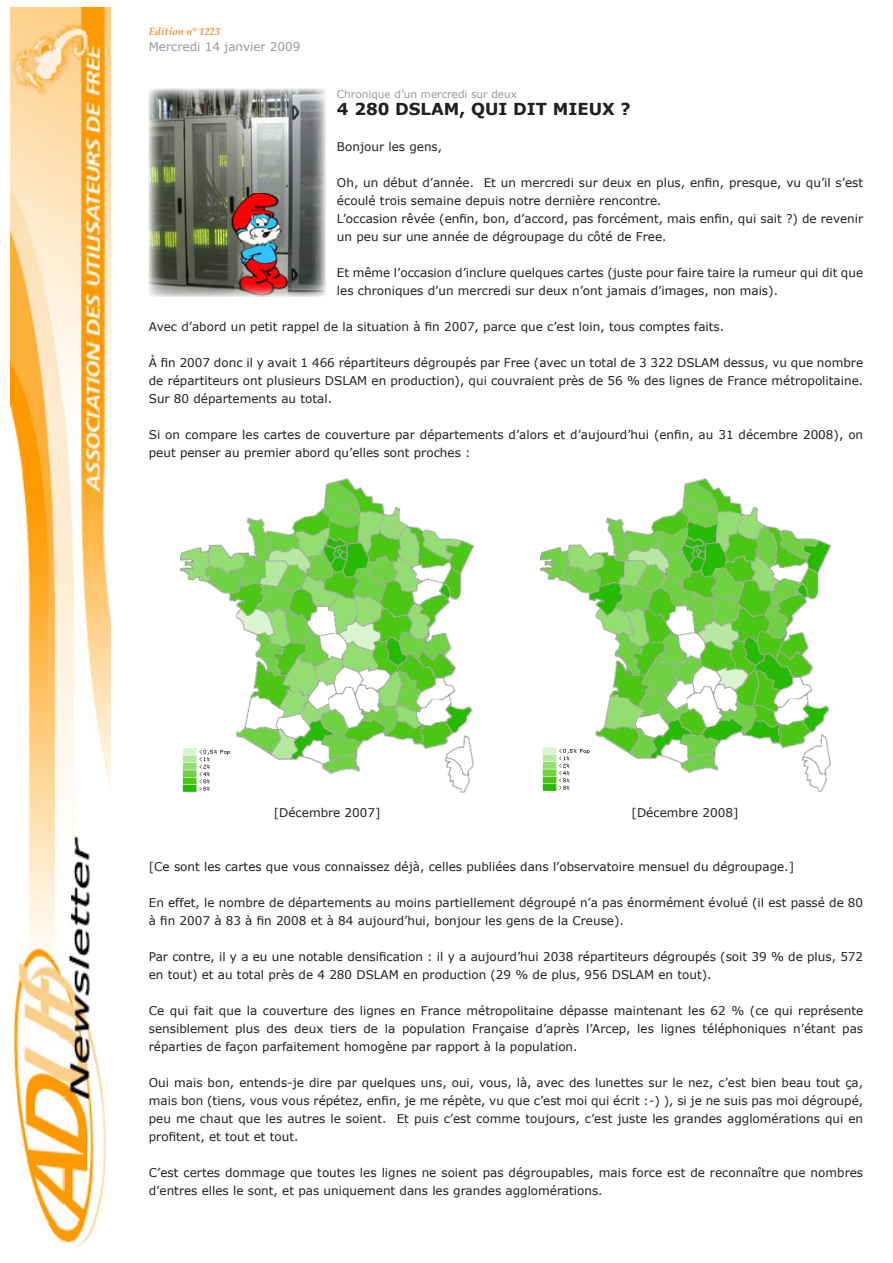
<style>
.page{position:relative;width:893px;height:1263px;background:#fff}
.page>*{position:absolute;margin:0;border:0;box-sizing:border-box;transform-origin:0 0}
.t1{font:700 16.5px "Verdana";color:#231f20}
.t2{font:12px/18px "Verdana";color:#231f20}
.t3{font:12px "Verdana";color:#97999b}
.t4{font:10.5px "Verdana";color:#97999b}
.t5{font:italic 700 10.5px "Palatino Linotype";color:#f88b33}
</style>
<div class="page">
<img style="left:11px;top:8px;width:100px;height:1239px">
<img style="left:181px;top:478px;width:292px;height:315px">
<img style="left:540px;top:478px;width:291px;height:313px">
<img style="left:149px;top:89px;width:177px;height:208px">
<p class="t5" style="left:149px;top:24px;width:73px">Edition n° 1223</p>
<p class="t3" style="left:149px;top:39px;width:153px">Mercredi 14 janvier 2009</p>
<p class="t4" style="left:337px;top:88px;width:182px">Chronique d’un mercredi sur deux</p>
<p class="t1" style="left:337px;top:99px;width:295px">4 280 DSLAM, QUI DIT MIEUX ?</p>
<p class="t2" style="left:337px;top:137px;width:107px">Bonjour les gens,</p>
<p class="t2" style="left:337px;top:173px;width:528px">Oh, un début d’année. Et un mercredi sur deux en plus, enfin, presque, vu qu’il s’est écoulé trois semaine depuis notre dernière rencontre.</p>
<p class="t2" style="left:337px;top:209px;width:528px">L’occasion rêvée (enfin, bon, d’accord, pas forcément, mais enfin, qui sait ?) de revenir un peu sur une année de dégroupage du côté de Free.</p>
<p class="t2" style="left:337px;top:263px;width:528px">Et même l’occasion d’inclure quelques cartes (juste pour faire taire la rumeur qui dit que les chroniques d’un mercredi sur deux n’ont jamais d’images, non mais).</p>
<p class="t2" style="left:149px;top:317px;width:577px">Avec d’abord un petit rappel de la situation à fin 2007, parce que c’est loin, tous comptes faits.</p>
<p class="t2" style="left:149px;top:353px;width:716px;text-align:justify">À fin 2007 donc il y avait 1 466 répartiteurs dégroupés par Free (avec un total de 3 322 DSLAM dessus, vu que nombre de répartiteurs ont plusieurs DSLAM en production), qui couvraient près de 56 % des lignes de France métropolitaine.<br>Sur 80 départements au total.</p>
<p class="t2" style="left:149px;top:425px;width:716px">Si on compare les cartes de couverture par départements d’alors et d’aujourd’hui (enfin, au 31 décembre 2008), on peut penser au premier abord qu’elles sont proches :</p>
<p class="t2" style="left:274px;top:803px;width:108px">[Décembre 2007]</p>
<p class="t2" style="left:632px;top:803px;width:108px">[Décembre 2008]</p>
<p class="t2" style="left:149px;top:857px;width:647px">[Ce sont les cartes que vous connaissez déjà, celles publiées dans l’observatoire mensuel du dégroupage.]</p>
<p class="t2" style="left:149px;top:893px;width:716px">En effet, le nombre de départements au moins partiellement dégroupé n’a pas énormément évolué (il est passé de 80 à fin 2007 à 83 à fin 2008 et à 84 aujourd’hui, bonjour les gens de la Creuse).</p>
<p class="t2" style="left:149px;top:947px;width:716px">Par contre, il y a eu une notable densification : il y a aujourd’hui 2038 répartiteurs dégroupés (soit 39 % de plus, 572 en tout) et au total près de 4 280 DSLAM en production (29 % de plus, 956 DSLAM en tout).</p>
<p class="t2" style="left:149px;top:1001px;width:716px;text-align:justify">Ce qui fait que la couverture des lignes en France métropolitaine dépasse maintenant les 62 % (ce qui représente sensiblement plus des deux tiers de la population Française d’après l’Arcep, les lignes téléphoniques n’étant pas réparties de façon parfaitement homogène par rapport à la population.</p>
<p class="t2" style="left:149px;top:1073px;width:716px;text-align:justify">Oui mais bon, entends-je dire par quelques uns, oui, vous, là, avec des lunettes sur le nez, c’est bien beau tout ça, mais bon (tiens, vous vous répétez, enfin, je me répète, vu que c’est moi qui écrit :-) ), si je ne suis pas moi dégroupé, peu me chaut que les autres le soient. Et puis c’est comme toujours, c’est juste les grandes agglomérations qui en profitent, et tout et tout.</p>
<p class="t2" style="left:149px;top:1163px;width:716px">C’est certes dommage que toutes les lignes ne soient pas dégroupables, mais force est de reconnaître que nombres d’entres elles le sont, et pas uniquement dans les grandes agglomérations.</p>
</div>
